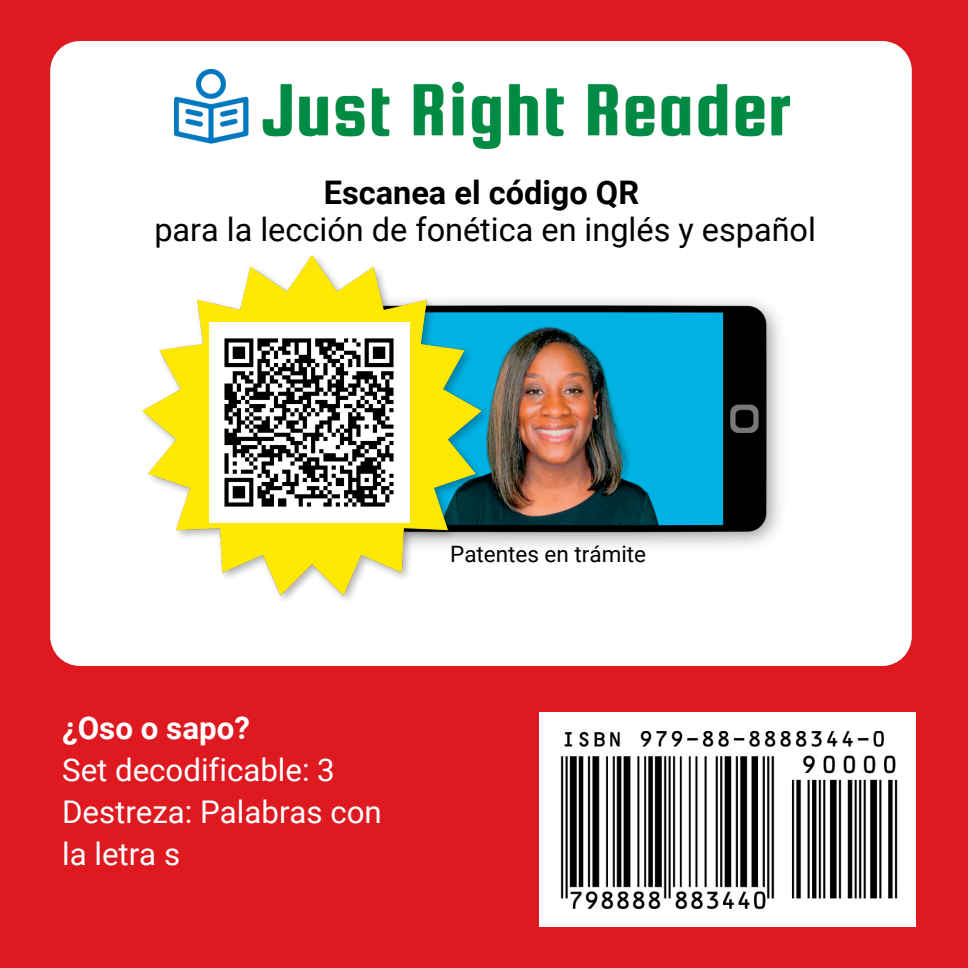
<style>
.page{position:relative;width:968px;height:968px;background:#de1920}
.page>*{position:absolute;margin:0;border:0;box-sizing:border-box;transform-origin:0 0}
.t1{font:32.5px "Roboto";color:#000}
.t2{font:700 32.5px "Roboto";color:#000}
.t3{font:31.25px/42.2px "Roboto";color:#fff}
.t4{font:700 31.25px "Roboto";color:#fff}
.t5{font:22.5px "Roboto";color:#000}
</style>
<div class="page">
<div style="left:50px;top:41px;width:861px;height:625px;background:#fff;border-radius:30px"></div>
<img style="left:495px;top:300px;width:285px;height:246px">
<img style="left:142px;top:255px;width:353px;height:345px">
<img style="left:209px;top:322px;width:200px;height:201px">
<div style="left:539px;top:712px;width:376px;height:214px;background:#fff"></div>
<img style="left:174px;top:70px;width:615px;height:79px">
<img style="left:560px;top:732px;width:337px;height:176px">
<p class="t2" style="left:324px;top:174px;width:317px">Escanea el código QR</p>
<p class="t1" style="left:154px;top:211px;width:663px">para la lección de fonética en inglés y español</p>
<p class="t4" style="left:62px;top:709px;width:189px">¿Oso o sapo?</p>
<p class="t3" style="left:62px;top:749px;width:274px">Set decodificable: 3</p>
<p class="t3" style="left:62px;top:791px;width:321px">Destreza: Palabras con la letra s</p>
<p class="t5" style="left:450px;top:541px;width:197px">Patentes en trámite</p>
</div>
